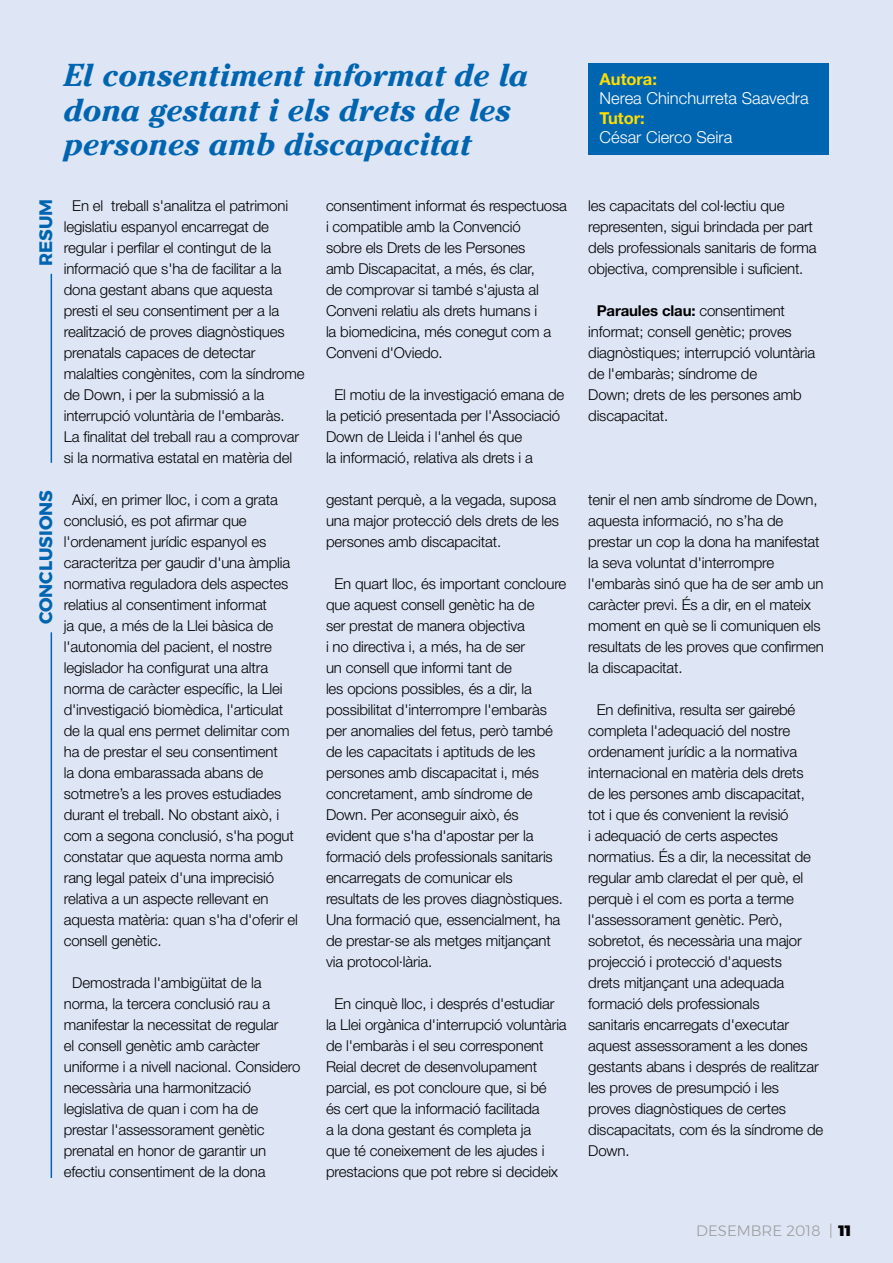
<style>
.page{position:relative;width:893px;height:1263px;background:#dee5f5}
.page>*{position:absolute;margin:0;border:0;box-sizing:border-box;transform-origin:0 0}
.t1{font:italic 700 31.5px/34.5px "Cheltenham Std";letter-spacing:-.015em;color:#0065b1}
.t2{font:700 18px "Montserrat";color:#0065b1}
.t3{font:300 16.5px "Helvetica Neue LT Std";color:#fff}
.t4{font:700 16.5px "Helvetica Neue LT Std";color:#fd0}
.t5{font:300 15px/21px "Helvetica Neue LT Std";letter-spacing:-.01em;color:#000}
.t6{font:300 15px "Montserrat";color:#9d9d9c}
.s1{font-weight:700}
.s2{font-weight:900;color:#000}
</style>
<div class="page">
<div style="left:588px;top:64px;width:241px;height:91px;background:#0065b1"></div>
<hr style="left:51px;top:274px;width:1px;height:189px;background:#0065b1">
<hr style="left:51px;top:632px;width:1px;height:546px;background:#0065b1">
<h1 class="t1" style="left:64px;top:58px;width:467px">El consentiment informat de la dona gestant i els drets de les persones amb discapacitat</h1>
<p class="t4" style="left:600px;top:69px;width:59px">Autora:</p>
<p class="t3" style="left:600px;top:88px;width:211px">Nerea Chinchurreta Saavedra</p>
<p class="t4" style="left:600px;top:108px;width:47px">Tutor:</p>
<p class="t3" style="left:600px;top:127px;width:134px">César Cierco Seira</p>
<p class="t2" style="left:31px;top:266px;width:69px;rotate:-90deg">RESUM</p>
<p class="t2" style="left:31px;top:624px;width:136px;rotate:-90deg">CONCLUSIONS</p>
<p class="t5" style="left:64px;top:195px;width:242px;text-indent:9px">En el treball s'analitza el patrimoni legislatiu espanyol encarregat de regular i perfilar el contingut de la informació que s'ha de facilitar a la dona gestant abans que aquesta presti el seu consentiment per a la realització de proves diagnòstiques prenatals capaces de detectar malalties congènites, com la síndrome de Down, i per la submissió a la interrupció voluntària de l'embaràs.<br>La finalitat del treball rau a comprovar si la normativa estatal en matèria del</p>
<p class="t5" style="left:64px;top:489px;width:236px;text-indent:9px">Així, en primer lloc, i com a grata conclusió, es pot afirmar que l'ordenament jurídic espanyol es caracteritza per gaudir d'una àmplia normativa reguladora dels aspectes relatius al consentiment informat<br>ja que, a més de la Llei bàsica de l'autonomia del pacient, el nostre legislador ha configurat una altra norma de caràcter específic, la Llei d'investigació biomèdica, l'articulat de la qual ens permet delimitar com ha de prestar el seu consentiment<br>la dona embarassada abans de sotmetre’s a les proves estudiades durant el treball. No obstant això, i com a segona conclusió, s'ha pogut constatar que aquesta norma amb rang legal pateix d'una imprecisió relativa a un aspecte rellevant en aquesta matèria: quan s'ha d'oferir el consell genètic.</p>
<p class="t5" style="left:64px;top:972px;width:238px;text-indent:9px">Demostrada l'ambigüitat de la norma, la tercera conclusió rau a manifestar la necessitat de regular<br>el consell genètic amb caràcter uniforme i a nivell nacional. Considero necessària una harmonització legislativa de quan i com ha de prestar l'assessorament genètic prenatal en honor de garantir un efectiu consentiment de la dona</p>
<p class="t5" style="left:326px;top:195px;width:242px">consentiment informat és respectuosa i compatible amb la Convenció<br>sobre els Drets de les Persones<br>amb Discapacitat, a més, és clar,<br>de comprovar si també s'ajusta al<br>Conveni relatiu als drets humans i<br>la biomedicina, més conegut com a<br>Conveni d'Oviedo.</p>
<p class="t5" style="left:326px;top:384px;width:240px;text-indent:9px">El motiu de la investigació emana de la petició presentada per l'Associació Down de Lleida i l'anhel és que<br>la informació, relativa als drets i a</p>
<p class="t5" style="left:326px;top:489px;width:235px">gestant perquè, a la vegada, suposa una major protecció dels drets de les persones amb discapacitat.</p>
<p class="t5" style="left:326px;top:573px;width:242px;text-indent:9px">En quart lloc, és important concloure que aquest consell genètic ha de<br>ser prestat de manera objectiva<br>i no directiva i, a més, ha de ser<br>un consell que informi tant de<br>les opcions possibles, és a dir, la possibilitat d'interrompre l'embaràs per anomalies del fetus, però també de les capacitats i aptituds de les persones amb discapacitat i, més concretament, amb síndrome de Down. Per aconseguir això, és evident que s'ha d'apostar per la formació dels professionals sanitaris encarregats de comunicar els resultats de les proves diagnòstiques.<br>Una formació que, essencialment, ha de prestar-se als metges mitjançant via protocol·lària.</p>
<p class="t5" style="left:326px;top:993px;width:242px;text-indent:9px">En cinquè lloc, i després d'estudiar la Llei orgànica d'interrupció voluntària de l'embaràs i el seu corresponent Reial decret de desenvolupament parcial, es pot concloure que, si bé<br>és cert que la informació facilitada<br>a la dona gestant és completa ja<br>que té coneixement de les ajudes i prestacions que pot rebre si decideix</p>
<p class="t5" style="left:588px;top:195px;width:230px">les capacitats del col·lectiu que representen, sigui brindada per part dels professionals sanitaris de forma objectiva, comprensible i suficient.</p>
<p class="t5" style="left:588px;top:300px;width:228px;text-indent:9px"><span class="s1">Paraules clau:</span> consentiment informat; consell genètic; proves diagnòstiques; interrupció voluntària de l'embaràs; síndrome de<br>Down; drets de les persones amb discapacitat.</p>
<p class="t5" style="left:588px;top:489px;width:237px">tenir el nen amb síndrome de Down, aquesta informació, no s’ha de prestar un cop la dona ha manifestat la seva voluntat d'interrompre l'embaràs sinó que ha de ser amb un caràcter previ. És a dir, en el mateix moment en què se li comuniquen els resultats de les proves que confirmen la discapacitat.</p>
<p class="t5" style="left:588px;top:699px;width:237px;text-indent:9px">En definitiva, resulta ser gairebé completa l'adequació del nostre ordenament jurídic a la normativa internacional en matèria dels drets de les persones amb discapacitat, tot i que és convenient la revisió<br>i adequació de certs aspectes normatius. És a dir, la necessitat de regular amb claredat el per què, el perquè i el com es porta a terme l'assessorament genètic. Però, sobretot, és necessària una major projecció i protecció d'aquests<br>drets mitjançant una adequada formació dels professionals<br>sanitaris encarregats d'executar aquest assessorament a les dones gestants abans i després de realitzar les proves de presumpció i les proves diagnòstiques de certes discapacitats, com és la síndrome de<br>Down.</p>
<p class="t6" style="left:696px;top:1220px;width:157px">DESEMBRE 2018 | <span class="s2">11</span></p>
</div>
